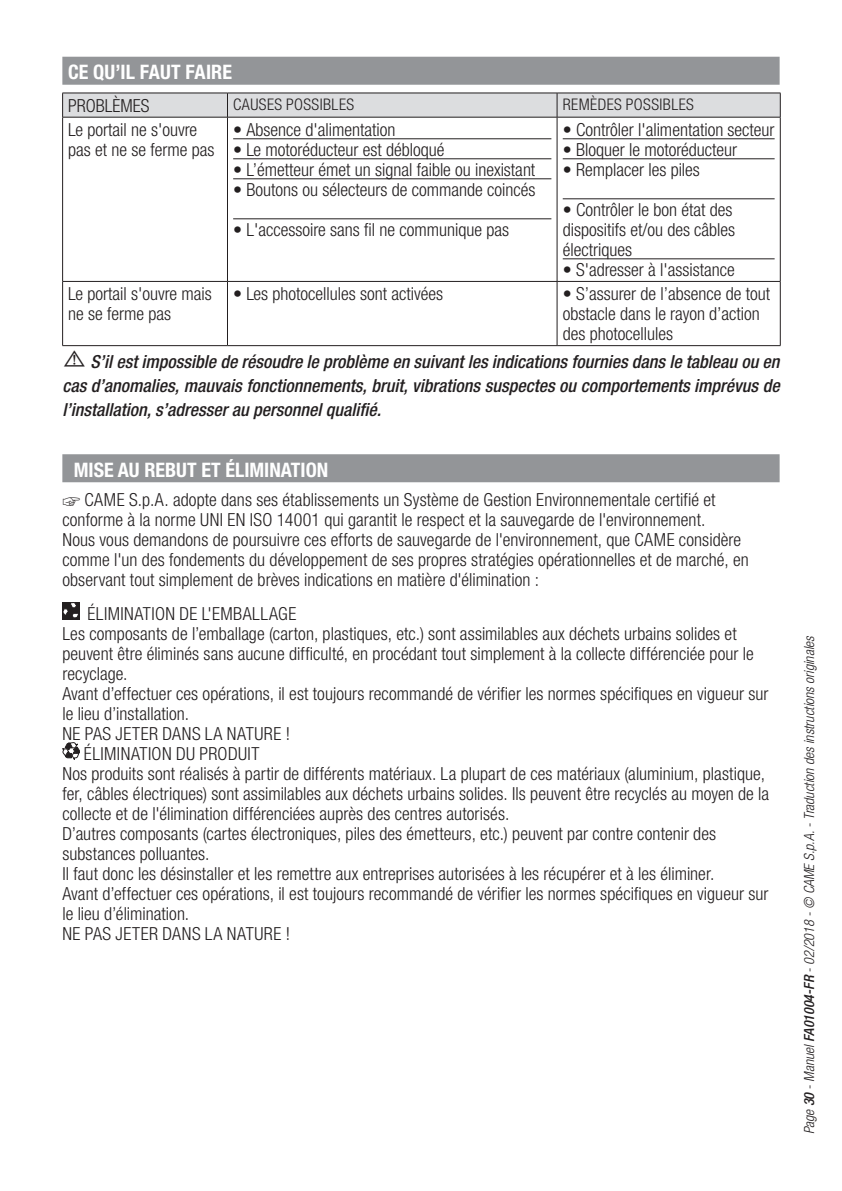
<style>
.page{position:relative;width:842px;height:1191px;background:#fff}
.page>*{position:absolute;margin:0;border:0;box-sizing:border-box;transform-origin:0 0}
.Titolo{font:700 condensed 20px "Helvetica Neue LTW1 G";color:#fff}
.Lingua_su_grigio{font:700 condensed 20px "Helvetica Neue LTW1 G";letter-spacing:.005em;color:#fff}
.Testo_BASE{font:300 condensed 18px/20px "Helvetica Neue LTW1 G";letter-spacing:.005em;color:#231f20}
.TitoloAttenzione{font:italic 500 condensed 18px/24px "Helvetica Neue LTW1 G";color:#231f20;text-align:justify}
.Testo_BASE-2{font:300 condensed 18px "Helvetica Neue LTW1 G";letter-spacing:.03em;color:#231f20}
.Testo_BASE-3{font:300 condensed 18px "Helvetica Neue LTW1 G";letter-spacing:.025em;color:#231f20}
.t1{font:300 condensed 16px "Helvetica Neue LTW1 G";letter-spacing:.03em;color:#231f20}
.t2{font:italic 300 condensed 14px "Helvetica Neue LTW1 G";color:#231f20}
.s1{font-family:"Koz Go Pr 6 N";font-weight:400;font-style:normal;font-stretch:normal;font-size:24px}
.s2{font-family:"Koz Go Pr 6 N";font-weight:400;font-stretch:normal}
.s3{font-weight:500}
</style>
<div class="page">
<div style="left:62px;top:57px;width:718px;height:28px;background:#939598"></div>
<hr style="left:62px;top:117px;width:1px;height:164px;background:#231f20">
<hr style="left:780px;top:117px;width:1px;height:164px;background:#231f20">
<hr style="left:62px;top:282px;width:1px;height:63px;background:#231f20">
<hr style="left:780px;top:282px;width:1px;height:63px;background:#231f20">
<hr style="left:62px;top:345px;width:165px;height:1px;background:#231f20">
<hr style="left:227px;top:345px;width:330px;height:1px;background:#231f20">
<hr style="left:557px;top:345px;width:223px;height:1px;background:#231f20">
<svg style="left:62px;top:93px;width:719px;height:24px;background:#d4d5d7"></svg>
<hr style="left:62px;top:117px;width:165px;height:1px;background:#231f20">
<hr style="left:227px;top:117px;width:330px;height:1px;background:#231f20">
<hr style="left:227px;top:117px;width:1px;height:164px;background:#231f20">
<hr style="left:557px;top:117px;width:223px;height:1px;background:#231f20">
<hr style="left:557px;top:117px;width:1px;height:164px;background:#231f20">
<hr style="left:62px;top:281px;width:165px;height:1px;background:#231f20">
<hr style="left:227px;top:281px;width:330px;height:1px;background:#231f20">
<hr style="left:227px;top:282px;width:1px;height:63px;background:#231f20">
<hr style="left:557px;top:281px;width:223px;height:1px;background:#231f20">
<hr style="left:557px;top:282px;width:1px;height:63px;background:#231f20">
<hr style="left:233px;top:138px;width:318px;height:1px;background:#231f20">
<hr style="left:233px;top:158px;width:318px;height:1px;background:#231f20">
<hr style="left:233px;top:178px;width:318px;height:1px;background:#231f20">
<hr style="left:233px;top:218px;width:318px;height:1px;background:#231f20">
<hr style="left:563px;top:138px;width:212px;height:1px;background:#231f20">
<hr style="left:563px;top:158px;width:212px;height:1px;background:#231f20">
<hr style="left:563px;top:198px;width:212px;height:1px;background:#231f20">
<hr style="left:563px;top:258px;width:212px;height:1px;background:#231f20">
<div style="left:62px;top:454px;width:718px;height:28px;background:#939598"></div>
<svg style="left:62px;top:602px;width:18px;height:17px"></svg>
<svg style="left:62px;top:742px;width:18px;height:17px"></svg>
<p class="Lingua_su_grigio" style="left:68px;top:60px;width:166px">CE QU’IL FAUT FAIRE</p>
<p class="Testo_BASE" style="left:68px;top:95px;width:83px">PROBLÈMES</p>
<p class="t1" style="left:233px;top:95px;width:123px">CAUSES POSSIBLES</p>
<p class="t1" style="left:563px;top:95px;width:133px">REMÈDES POSSIBLES</p>
<p class="Testo_BASE" style="left:68px;top:119px;width:148px">Le portail ne s'ouvre pas et ne se ferme pas</p>
<p class="Testo_BASE" style="left:233px;top:119px;width:164px">• Absence d'alimentation</p>
<p class="Testo_BASE" style="left:563px;top:119px;width:213px">• Contrôler l'alimentation secteur</p>
<p class="Testo_BASE" style="left:563px;top:139px;width:176px">• Bloquer le motoréducteur</p>
<p class="Testo_BASE" style="left:563px;top:159px;width:139px">• Remplacer les piles</p>
<p class="Testo_BASE" style="left:563px;top:199px;width:174px">• Contrôler le bon état des dispositifs et/ou des câbles électriques</p>
<p class="Testo_BASE" style="left:563px;top:259px;width:173px">• S'adresser à l'assistance</p>
<p class="Testo_BASE" style="left:233px;top:139px;width:213px">• Le motoréducteur est débloqué</p>
<p class="Testo_BASE" style="left:233px;top:159px;width:304px">• L’émetteur émet un signal faible ou inexistant</p>
<p class="Testo_BASE" style="left:233px;top:179px;width:304px">• Boutons ou sélecteurs de commande coincés</p>
<p class="Testo_BASE" style="left:233px;top:219px;width:277px">• L'accessoire sans fil ne communique pas</p>
<p class="Testo_BASE" style="left:68px;top:284px;width:145px">Le portail s'ouvre mais ne se ferme pas</p>
<p class="Testo_BASE" style="left:233px;top:284px;width:211px">• Les photocellules sont activées</p>
<p class="Testo_BASE" style="left:563px;top:284px;width:209px">• S’assurer de l’absence de tout obstacle dans le rayon d’action des photocellules</p>
<p class="TitoloAttenzione" style="left:62px;top:349px;width:719px"><span class="s1">⚠</span> S’il est impossible de résoudre le problème en suivant les indications fournies dans le tableau ou en cas d’anomalies, mauvais fonctionnements, bruit, vibrations suspectes ou comportements imprévus de l’installation, s’adresser au personnel qualifié.</p>
<p class="Titolo" style="left:74px;top:458px;width:256px">MISE AU REBUT ET ÉLIMINATION</p>
<p class="Testo_BASE" style="left:62px;top:490px;width:655px"><span class="s2">☞</span> CAME S.p.A. adopte dans ses établissements un Système de Gestion Environnementale certifié et conforme à la norme UNI EN ISO 14001 qui garantit le respect et la sauvegarde de l'environnement.</p>
<p class="Testo_BASE" style="left:62px;top:530px;width:688px">Nous vous demandons de poursuivre ces efforts de sauvegarde de l'environnement, que CAME considère comme l'un des fondements du développement de ses propres stratégies opérationnelles et de marché, en observant tout simplement de brèves indications en matière d'élimination :</p>
<p class="Testo_BASE-3" style="left:87px;top:603px;width:210px">ÉLIMINATION DE L'EMBALLAGE</p>
<p class="Testo_BASE" style="left:62px;top:623px;width:693px">Les composants de l’emballage (carton, plastiques, etc.) sont assimilables aux déchets urbains solides et peuvent être éliminés sans aucune difficulté, en procédant tout simplement à la collecte différenciée pour le recyclage.</p>
<p class="Testo_BASE" style="left:62px;top:683px;width:707px">Avant d’effectuer ces opérations, il est toujours recommandé de vérifier les normes spécifiques en vigueur sur le lieu d’installation.</p>
<p class="Testo_BASE-2" style="left:62px;top:723px;width:229px">NE PAS JETER DANS LA NATURE !</p>
<p class="Testo_BASE" style="left:84px;top:743px;width:177px">ÉLIMINATION DU PRODUIT</p>
<p class="Testo_BASE" style="left:62px;top:763px;width:708px">Nos produits sont réalisés à partir de différents matériaux. La plupart de ces matériaux (aluminium, plastique, fer, câbles électriques) sont assimilables aux déchets urbains solides. Ils peuvent être recyclés au moyen de la collecte et de l'élimination différenciées auprès des centres autorisés.</p>
<p class="Testo_BASE" style="left:62px;top:823px;width:655px">D’autres composants (cartes électroniques, piles des émetteurs, etc.) peuvent par contre contenir des substances polluantes.</p>
<p class="Testo_BASE" style="left:62px;top:863px;width:654px">Il faut donc les désinstaller et les remettre aux entreprises autorisées à les récupérer et à les éliminer.</p>
<p class="Testo_BASE" style="left:62px;top:883px;width:707px">Avant d’effectuer ces opérations, il est toujours recommandé de vérifier les normes spécifiques en vigueur sur le lieu d’élimination.</p>
<p class="Testo_BASE-2" style="left:62px;top:923px;width:229px">NE PAS JETER DANS LA NATURE !</p>
<p class="t2" style="left:801px;top:1134px;width:500px;rotate:-90deg">Page <span class="s3">30</span> - Manuel <span class="s3">FA01004-FR</span> - 02/2018 - © CAME S.p.A. - Traduction des instructions originales</p>
</div>
